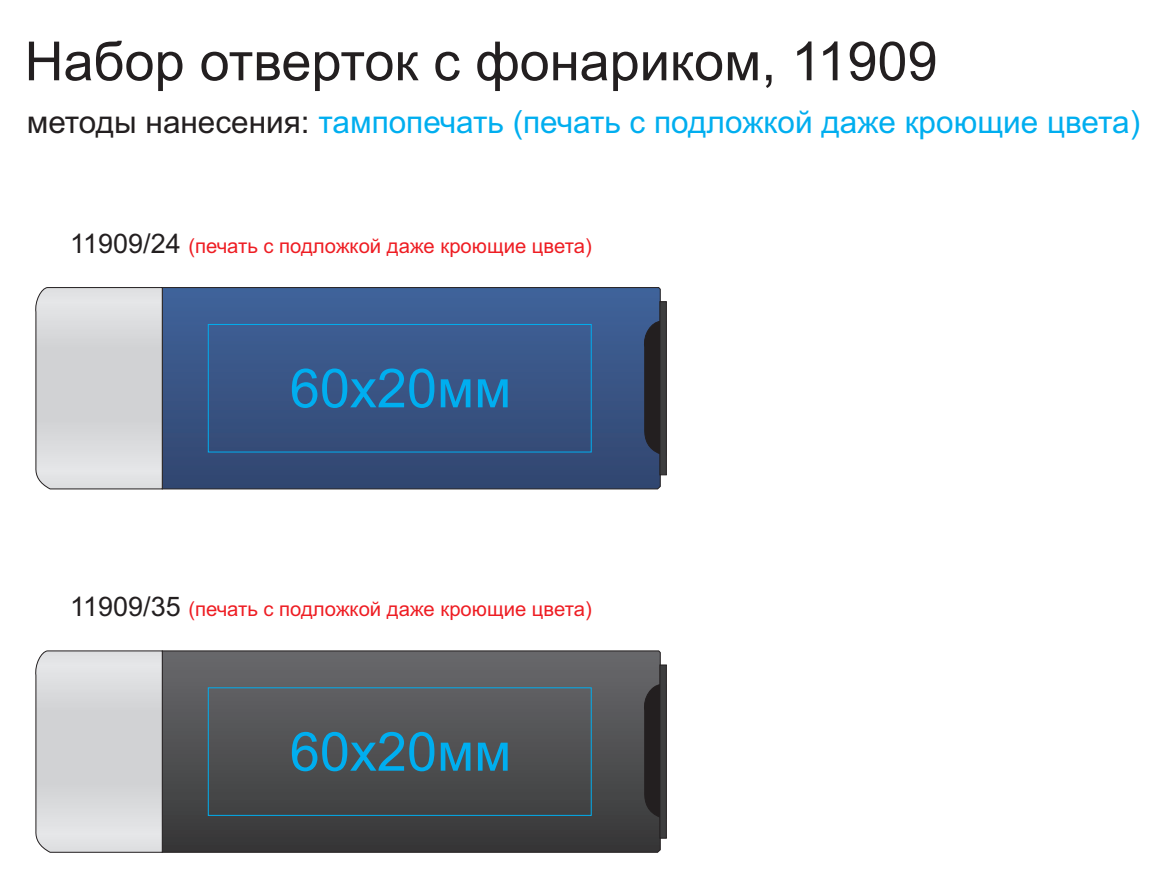
<style>
.page{position:relative;width:1168px;height:893px;background:#fff}
.page>*{position:absolute;margin:0;border:0;box-sizing:border-box;transform-origin:0 0}
.t1{font:54px "Arial";color:#231f20}
.t2{font:54px "Arial";color:#00aeef}
.t3{font:31.5px "Arial";color:#00aeef}
.t4{font:20.25px "Arial";color:#ee1d23}
.s1{color:#231f20}
.s2{font-size:27px;color:#231f20}
</style>
<div class="page">
<svg style="left:163px;top:650px;width:497px;height:203px;background:#4f5052"></svg>
<svg style="left:35px;top:650px;width:128px;height:203px;background:#d5d5d7"></svg>
<svg style="left:640px;top:664px;width:26px;height:175px;background:#373537"></svg>
<div style="left:208px;top:688px;width:383px;height:128px;border:1px solid #00aeef"></div>
<svg style="left:163px;top:287px;width:497px;height:202px;background:#385484"></svg>
<svg style="left:35px;top:287px;width:128px;height:202px;background:#d5d6d8"></svg>
<svg style="left:640px;top:301px;width:26px;height:174px;background:#2f3748"></svg>
<div style="left:208px;top:324px;width:383px;height:128px;border:1px solid #00aeef"></div>
<h1 class="t1" style="left:25px;top:41px;width:914px">Набор отверток с фонариком, 11909</h1>
<h2 class="t3" style="left:27px;top:110px;width:1114px"><span class="s1">методы нанесения:</span> тампопечать (печать с подложкой даже кроющие цвета)</h2>
<p class="t4" style="left:70px;top:238px;width:523px"><span class="s2">11909/24</span> (печать с подложкой даже кроющие цвета)</p>
<h1 class="t2" style="left:290px;top:368px;width:223px">60х20мм</h1>
<p class="t4" style="left:70px;top:602px;width:523px"><span class="s2">11909/35</span> (печать с подложкой даже кроющие цвета)</p>
<h1 class="t2" style="left:290px;top:731px;width:223px">60х20мм</h1>
</div>
